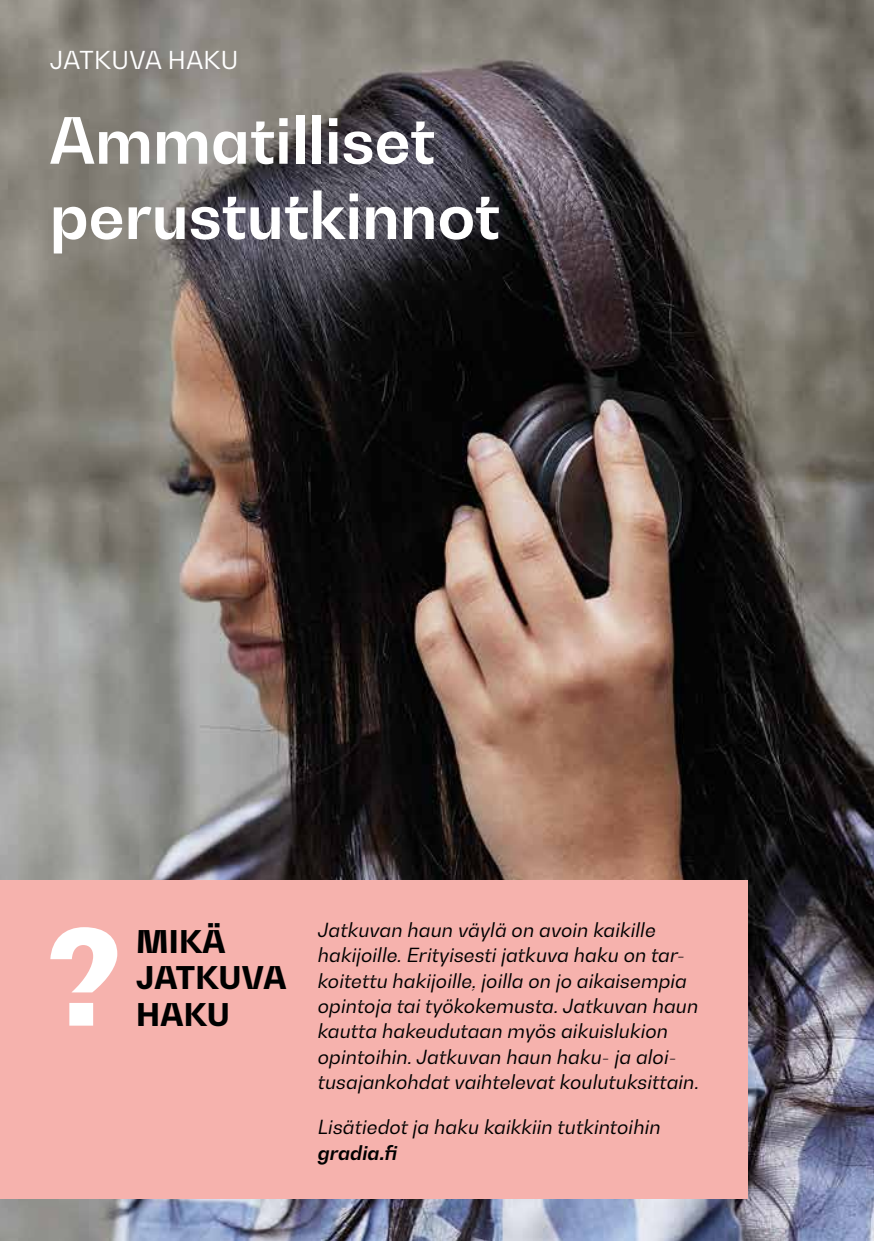
<style>
.page{position:relative;width:874px;height:1241px;background:#fff}
.page>*{position:absolute;margin:0;border:0;box-sizing:border-box;transform-origin:0 0}
.t1{font:800 131.25px "Bw Gradual";color:#fff}
.t2{font:700 63px/75.2px "Bw Gradual";color:#fff}
.t3{font:800 30.97px/36.2px "Bw Gradual";letter-spacing:.01em;color:#000}
.t4{font:24.5px "Bw Gradual";letter-spacing:.015em;color:#fff}
.t5{font:italic 19.25px/25.4px "Bw Gradual";letter-spacing:.01em;color:#000}
.t6{font:italic 700 19.25px "Bw Gradual";letter-spacing:.01em;color:#000}
</style>
<div class="page">
<img style="left:0;top:0;width:873px;height:1240px">
<div style="left:0;top:879px;width:747px;height:319px;background:#f6b2ad"></div>
<p class="t4" style="left:50px;top:44px;width:190px">JATKUVA HAKU</p>
<h2 class="t2" style="left:50px;top:101px;width:451px">Ammatilliset perustutkinnot</h2>
<h1 class="t1" style="left:47px;top:889px;width:76px">?</h1>
<h3 class="t3" style="left:136px;top:922px;width:152px">MIKÄ<br>JATKUVA<br>HAKU</h3>
<p class="t5" style="left:317px;top:916px;width:382px">Jatkuvan haun väylä on avoin kaikille hakijoille. Erityisesti jatkuva haku on tar&shy;koitettu hakijoille, joilla on jo aikaisempia opintoja tai työkokemusta. Jatkuvan haun kautta hakeudutaan myös aikuislukion opintoihin. Jatkuvan haun haku- ja aloi&shy;tusajankohdat vaihtelevat koulutuksittain.</p>
<p class="t5" style="left:317px;top:1114px;width:344px">Lisätiedot ja haku kaikkiin tutkintoihin</p>
<p class="t6" style="left:317px;top:1139px;width:81px">gradia.fi</p>
</div>
